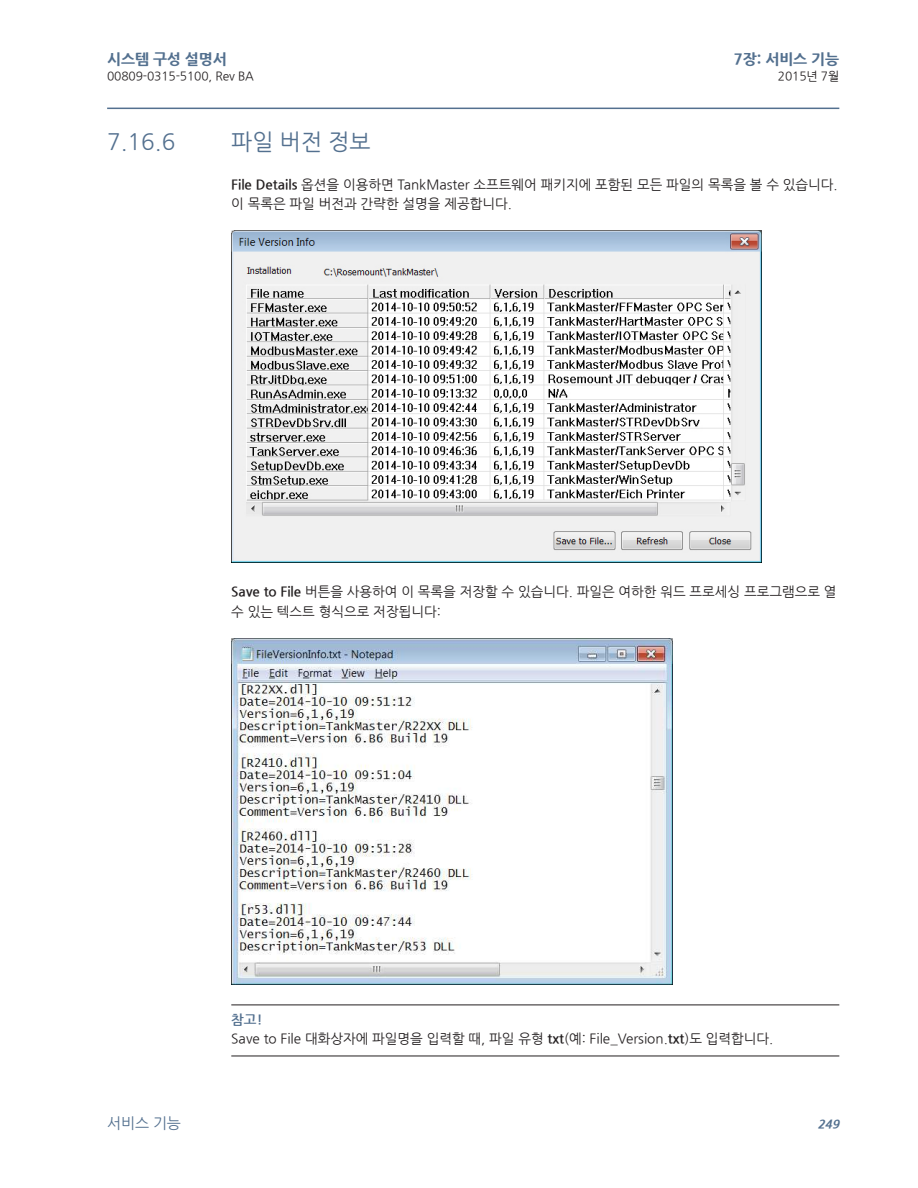
<style>
.page{position:relative;width:918px;height:1188px;background:#fff}
.page>*{position:absolute;margin:0;border:0;box-sizing:border-box;transform-origin:0 0}
.t1{font:22.5px "Nanum Gothic";color:#53708f}
.t2{font:800 15px "Nanum Gothic";letter-spacing:-.01em;color:#53708f}
.t3{font:15px "Nanum Gothic";color:#53708f}
.t4{font:13.5px/19.5px "Nanum Gothic";color:#231f20}
.t5{font:12px "Nanum Gothic";letter-spacing:-.01em;color:#231f20}
.t6{font:italic 800 12px "Nanum Gothic";color:#53708f}
.s1{font-weight:700}
.s2{font-weight:700;color:#53708f}
</style>
<div class="page">
<hr style="left:231px;top:1005px;width:608px;height:1px;background:#231f20">
<hr style="left:231px;top:1056px;width:608px;height:1px;background:#231f20">
<img style="left:231px;top:231px;width:531px;height:332px">
<img style="left:231px;top:639px;width:442px;height:346px">
<hr style="left:107px;top:108px;width:732px;height:1px;background:#53708f">
<p class="t2" style="left:107px;top:51px;width:121px">시스템 구성 설명서</p>
<p class="t5" style="left:107px;top:70px;width:148px">00809-0315-5100, Rev BA</p>
<p class="t2" style="left:734px;top:51px;width:107px">7장: 서비스 기능</p>
<p class="t5" style="left:778px;top:70px;width:63px">2015년 7월</p>
<h1 class="t1" style="left:107px;top:131px;width:70px">7.16.6</h1>
<h1 class="t1" style="left:231px;top:131px;width:141px">파일 버전 정보</h1>
<p class="t4" style="left:231px;top:175px;width:608px"><span class="s1">File Details</span> 옵션을 이용하면 TankMaster 소프트웨어 패키지에 포함된 모든 파일의 목록을 볼 수 있습니다. 이 목록은 파일 버전과 간략한 설명을 제공합니다.</p>
<p class="t4" style="left:231px;top:582px;width:607px"><span class="s1">Save to File</span> 버튼을 사용하여 이 목록을 저장할 수 있습니다. 파일은 여하한 워드 프로세싱 프로그램으로 열 수 있는 텍스트 형식으로 저장됩니다:</p>
<p class="t4" style="left:231px;top:1010px;width:544px"><span class="s2">참고!<br></span>Save to File 대화상자에 파일명을 입력할 때, 파일 유형 <span class="s1">txt</span>(예: File_Version.<span class="s1">txt</span>)도 입력합니다.</p>
<p class="t3" style="left:107px;top:1116px;width:75px">서비스 기능</p>
<p class="t6" style="left:818px;top:1118px;width:26px">249</p>
</div>
